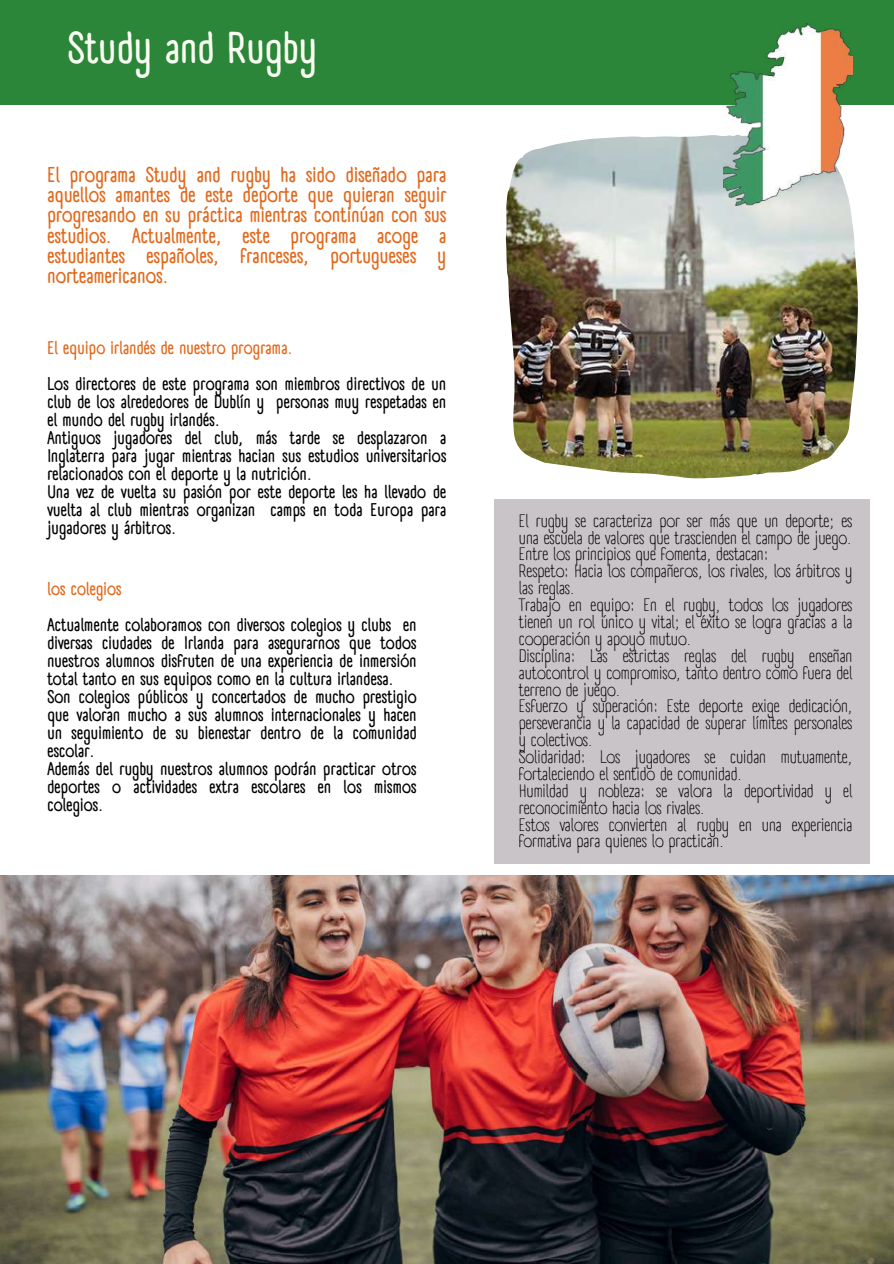
<style>
.page{position:relative;width:894px;height:1264px;background:#fff}
.page>*{position:absolute;margin:0;border:0;box-sizing:border-box;transform-origin:0 0}
.t1{font:700 43.5px "A Day Without Sun Text";color:#f9fdf1}
.t2{font:700 21px/20.2px "A Day Without Sun Text";color:#e2681a;text-align:justify}
.t3{font:700 18px/18px "A Day Without Sun Text";color:#000}
.t4{font:700 18px "A Day Without Sun Text";color:#e2681a}
.t5{font:17.55px/16.8px "A Day Without Sun Text";color:#000}
</style>
<div class="page">
<img style="left:505px;top:135px;width:352px;height:343px">
<img style="left:0;top:875px;width:893px;height:388px">
<div style="left:0;top:0;width:893px;height:104px;background:#2b8639"></div>
<img style="left:722px;top:24px;width:130px;height:181px">
<div style="left:493px;top:499px;width:376px;height:364px;background:#c8c4c8"></div>
<h1 class="t1" style="left:68px;top:22px;width:251px">Study and Rugby</h1>
<p class="t2" style="left:47px;top:164px;width:400px">El programa Study and rugby ha sido diseñado para aquellos amantes de este deporte que quieran seguir progresando en su práctica mientras continúan con sus estudios. Actualmente, este programa acoge a estudiantes españoles, franceses, portugueses y norteamericanos.</p>
<p class="t4" style="left:47px;top:336px;width:246px">El equipo irlandés de nuestro programa.</p>
<p class="t3" style="left:47px;top:374px;width:400px">Los directores de este programa son miembros directivos de un club de los alrededores de Dublín y personas muy respetadas en el mundo del rugby irlandés.<br>Antiguos jugadores del club, más tarde se desplazaron a Inglaterra para jugar mientras hacian sus estudios universitarios relacionados con el deporte y la nutrición.<br>Una vez de vuelta su pasión por este deporte les ha llevado de vuelta al club mientras organizan camps en toda Europa para jugadores y árbitros.</p>
<p class="t4" style="left:47px;top:578px;width:76px">los colegios</p>
<p class="t3" style="left:47px;top:616px;width:371px">Actualmente colaboramos con diversos colegios y clubs en diversas ciudades de Irlanda para asegurarnos que todos nuestros alumnos disfruten de una experiencia de inmersión total tanto en sus equipos como en la cultura irlandesa.<br>Son colegios públicos y concertados de mucho prestigio que valoran mucho a sus alumnos internacionales y hacen un seguimiento de su bienestar dentro de la comunidad escolar.<br>Además del rugby nuestros alumnos podrán practicar otros deportes o actividades extra escolares en los mismos colegios.</p>
<p class="t5" style="left:518px;top:512px;width:335px">El rugby se caracteriza por ser más que un deporte; es una escuela de valores que trascienden el campo de juego.<br>Entre los principios que fomenta, destacan:<br>Respeto: Hacia los compañeros, los rivales, los árbitros y las reglas.<br>Trabajo en equipo: En el rugby, todos los jugadores tienen un rol único y vital; el éxito se logra gracias a la cooperación y apoyo mutuo.<br>Disciplina: Las estrictas reglas del rugby enseñan autocontrol y compromiso, tanto dentro como fuera del terreno de juego.<br>Esfuerzo y superación: Este deporte exige dedicación, perseverancia y la capacidad de superar límites personales y colectivos.<br>Solidaridad: Los jugadores se cuidan mutuamente, fortaleciendo el sentido de comunidad.<br>Humildad y nobleza: se valora la deportividad y el reconocimiento hacia los rivales.<br>Estos valores convierten al rugby en una experiencia formativa para quienes lo practican.</p>
</div>
